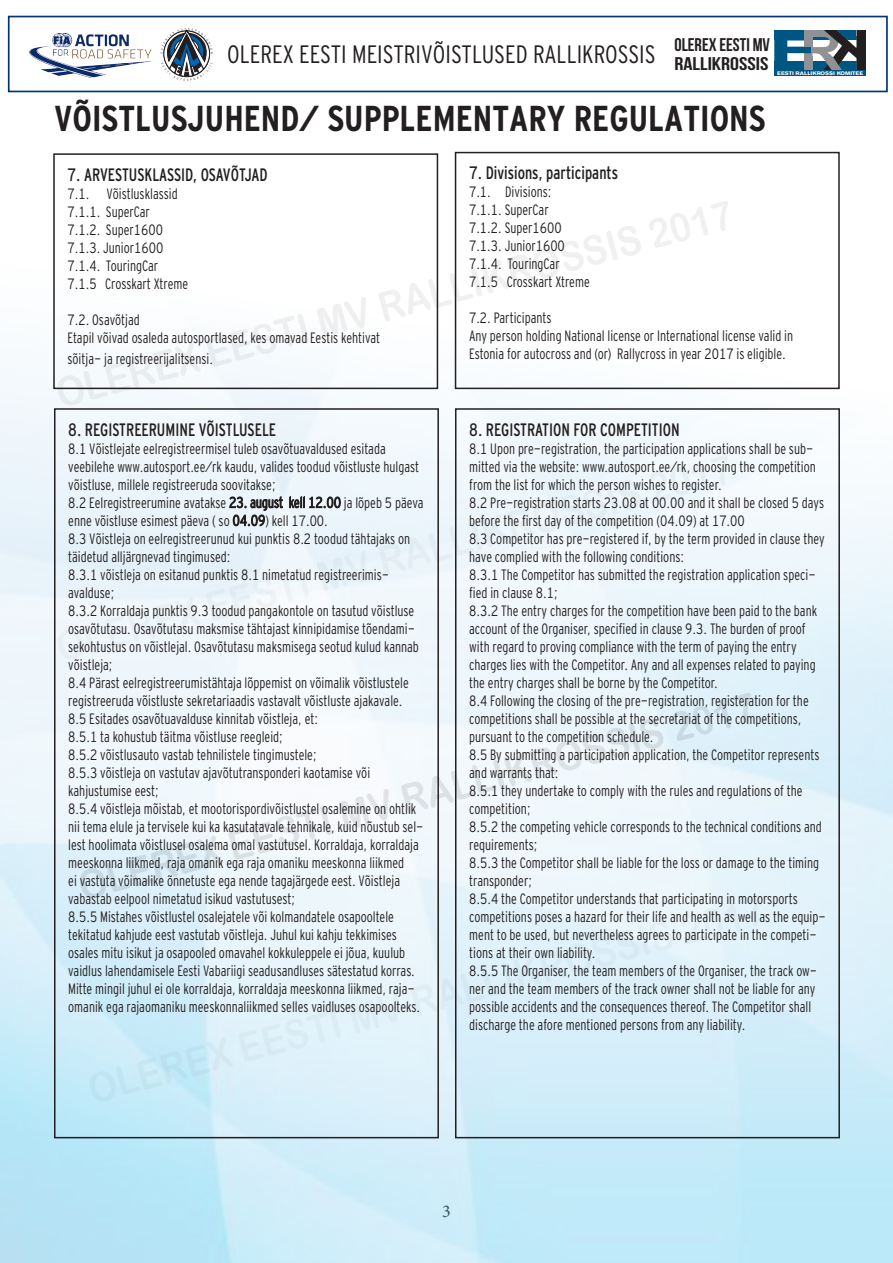
<style>
.page{position:relative;width:893px;height:1263px;background:#fff}
.page>*{position:absolute;margin:0;border:0;box-sizing:border-box;transform-origin:0 0}
.t1{font:900 47.25px "Akzidenz Grotesk";color:#005682;scale:1.55 1}
.t2{font:40.35px "Arial Rounded MT Bold";color:#231f20;scale:.89 1}
.t3{font:700 36px "Interstate Cond Mono";color:#231f20}
.t4{font:300 condensed 25.2px "Interstate Plus";color:#231f20}
.t5{font:18.3px/18.3px "Bebas Neue";color:#231f20}
.t6{font:18px "Interstate Cond Mono";color:#231f20;scale:.9 1}
.t7{font:18px "Minion Pro";color:#231f20}
.t8{font:15px/18px "Interstate Cond Mono Lgt";color:#231f20;scale:.9 1}
.t9{font:900 5.1px "Akzidenz Grotesk";color:#fff;scale:1.16 1}
</style>
<div class="page">
<img style="left:0;top:46px;width:893px;height:1217px">
<div style="left:8px;top:16px;width:880px;height:76px;border:2px solid #013575"></div>
<svg style="left:161px;top:28px;width:52px;height:53px"></svg>
<div style="left:774px;top:61px;width:91px;height:6px;background:#005682"></div>
<div style="left:774px;top:64px;width:91px;height:12px;background:#005682"></div>
<div style="left:774px;top:31px;width:82px;height:6px;background:#005682"></div>
<hr style="left:774px;top:36px;width:91px;height:4px;background:#005682">
<img style="left:804px;top:31px;width:61px;height:39px">
<div style="left:805px;top:56px;width:8px;height:14px;background:#8f9194"></div>
<div style="left:804px;top:31px;width:9px;height:16px;background:#8f9194"></div>
<svg style="left:813px;top:31px;width:4px;height:6px"></svg>
<img style="left:29px;top:34px;width:126px;height:43px">
<div style="left:53px;top:153px;width:385px;height:236px;border:2px solid #231f20"></div>
<svg style="left:289px;top:495px;width:52px;height:14px"></svg>
<svg style="left:229px;top:495px;width:54px;height:32px;background:#b1b7bb"></svg>
<div style="left:54px;top:408px;width:385px;height:730px;border:2px solid #231f20"></div>
<div style="left:455px;top:408px;width:385px;height:730px;border:2px solid #231f20"></div>
<div style="left:455px;top:152px;width:385px;height:237px;border:2px solid #231f20"></div>
<h3 class="t4" style="left:227px;top:40px;width:430px">OLEREX EESTI MEISTRIVÕISTLUSED RALLIKROSSIS</h3>
<h1 class="t1" style="left:769px;top:22px;width:32px">E</h1>
<p class="t9" style="left:777px;top:70px;width:76px">EESTI RALLIKROSSI KOMITEE</p>
<p class="t5" style="left:674px;top:36px;width:97px">OLEREX EESTI MV<br>RALLIKROSSIS</p>
<h3 class="t3" style="left:54px;top:99px;width:713px">VÕISTLUSJUHEND/ SUPPLEMENTARY REGULATIONS</h3>
<p class="t6" style="left:68px;top:164px;width:37px">7. ARVES</p>
<p class="t6" style="left:122px;top:164px;width:17px">TUSKLASS</p>
<p class="t6" style="left:181px;top:164px;width:98px">ID, OSAVÕTJAD</p>
<p class="t8" style="left:68px;top:184px;width:136px">7.1. Võistlusklassid<br>7.1.1. SuperCar<br>7.1.2. Super1600<br>7.1.3. Junior1600<br>7.1.4. TouringCar<br>7.1.5 Crosskart Xtreme</p>
<p class="t8" style="left:68px;top:310px;width:349px">7.2. Osavõtjad<br>Etapil võivad osaleda autosportlased, kes omavad Eestis kehtivat</p>
<p class="t8" style="left:68px;top:350px;width:163px">sõitja- ja registreerijalitsensi.</p>
<p class="t6" style="left:469px;top:163px;width:167px">7. DIVISIONS, PARTICIPANTS</p>
<p class="t8" style="left:469px;top:183px;width:136px">7.1. Divisions:<br>7.1.1. SuperCar<br>7.1.2. Super1600<br>7.1.3. Junior1600<br>7.1.4. TouringCar<br>7.1.5 Crosskart Xtreme</p>
<p class="t8" style="left:469px;top:309px;width:362px">7.2. Participants<br>Any person holding National license or International license valid in<br>Estonia for autocross and (or) Rallycross in year 2017 is eligible.</p>
<h2 class="t2" style="left:51px;top:371px;width:787px;rotate:-15deg">OLEREX EESTI MV RALLIKROSSIS 2017</h2>
<p class="t6" style="left:68px;top:419px;width:232px">8. REGISTREERUMINE VÕISTLUSELE</p>
<p class="t8" style="left:68px;top:439px;width:396px">8.1 Võistlejate eelregistreermisel tuleb osavõtuavaldused esitada veebilehe www.autosport.ee/rk kaudu, valides toodud võistluste hulgast võistluse, millele registreeruda soovitakse;<br>8.2 Eelregistreerumine avatakse 23. august kell 12.00 ja lõpeb 5 päeva enne võistluse esimest päeva ( so 04.09) kell 17.00.<br>8.3 Võistleja on eelregistreerunud kui punktis 8.2 toodud tähtajaks on täidetud alljärgnevad tingimused:<br>8.3.1 võistleja on esitanud punktis 8.1 nimetatud registreerimis&shy;avalduse;<br>8.3.2 Korraldaja punktis 9.3 toodud pangakontole on tasutud võistluse osavõtutasu. Osavõtutasu maksmise tähtajast kinnipidamise tõendami&shy;sekohtustus on võistlejal. Osavõtutasu maksmisega seotud kulud kannab võistleja;<br>8.4 Pärast eelregistreerumistähtaja lõppemist on võimalik võistlustele registreeruda võistluste sekretariaadis vastavalt võistluste ajakavale.<br>8.5 Esitades osavõtuavalduse kinnitab võistleja, et:<br>8.5.1 ta kohustub täitma võistluse reegleid;<br>8.5.2 võistlusauto vastab tehnilistele tingimustele;<br>8.5.3 võistleja on vastutav ajavõtutransponderi kaotamise või kahjustumise eest;<br>8.5.4 võistleja mõistab, et mootorispordivõistlustel osalemine on ohtlik nii tema elule ja tervisele kui ka kasutatavale tehnikale, kuid nõustub sel&shy;lest hoolimata võistlusel osalema omal vastutusel. Korraldaja, korraldaja meeskonna liikmed, raja omanik ega raja omaniku meeskonna liikmed<br>ei vastuta võimalike õnnetuste ega nende tagajärgede eest. Võistleja vabastab eelpool nimetatud isikud vastutusest;<br>8.5.5 Mistahes võistlustel osalejatele või kolmandatele osapooltele tekitatud kahjude eest vastutab võistleja. Juhul kui kahju tekkimises osales mitu isikut ja osapooled omavahel kokkuleppele ei jõua, kuulub vaidlus lahendamisele Eesti Vabariigi seadusandluses sätestatud korras.<br>Mitte mingil juhul ei ole korraldaja, korraldaja meeskonna liikmed, raja&shy;omanik ega rajaomaniku meeskonnaliikmed selles vaidluses osapoolteks.</p>
<p class="t6" style="left:469px;top:419px;width:199px">8. REGISTRATION FOR COMPETITIO</p>
<p class="t6" style="left:671px;top:419px;width:11px">N</p>
<p class="t8" style="left:469px;top:439px;width:398px">8.1 Upon pre-registration, the participation applications shall be sub&shy;mitted via the website: www.autosport.ee/rk, choosing the competition from the list for which the person wishes to register.<br>8.2 Pre-registration starts 23.08 at 00.00 and it shall be closed 5 days before the first day of the competition (04.09) at 17.00<br>8.3 Competitor has pre-registered if, by the term provided in clause they have complied with the following conditions:<br>8.3.1 The Competitor has submitted the registration application speci&shy;fied in clause 8.1;<br>8.3.2 The entry charges for the competition have been paid to the bank account of the Organiser, specified in clause 9.3. The burden of proof with regard to proving compliance with the term of paying the entry charges lies with the Competitor. Any and all expenses related to paying the entry charges shall be borne by the Competitor.<br>8.4 Following the closing of the pre-registration, registeration for the competitions shall be possible at the secretariat of the competitions, pursuant to the competition schedule.<br>8.5 By submitting a participation application, the Competitor represents and warrants that:<br>8.5.1 they undertake to comply with the rules and regulations of the competition;<br>8.5.2 the competing vehicle corresponds to the technical conditions and requirements;<br>8.5.3 the Competitor shall be liable for the loss or damage to the timing transponder;<br>8.5.4 the Competitor understands that participating in motorsports competitions poses a hazard for their life and health as well as the equip&shy;ment to be used, but nevertheless agrees to participate in the competi&shy;tions at their own liability.<br>8.5.5 The Organiser, the team members of the Organiser, the track ow&shy;ner and the team members of the track owner shall not be liable for any possible accidents and the consequences thereof. The Competitor shall discharge the afore mentioned persons from any liability.</p>
<h2 class="t2" style="left:51px;top:625px;width:787px;rotate:-15deg">OLEREX EESTI MV RALLIKROSSIS 2017</h2>
<h2 class="t2" style="left:73px;top:864px;width:787px;rotate:-15deg">OLEREX EESTI MV RALLIKROSSIS 2017</h2>
<h2 class="t2" style="left:83px;top:1066px;width:787px;rotate:-15deg">OLEREX EESTI MV RALLIKROSSIS 2017</h2>
<p class="t7" style="left:442px;top:1199px;width:10px">3</p>
</div>
